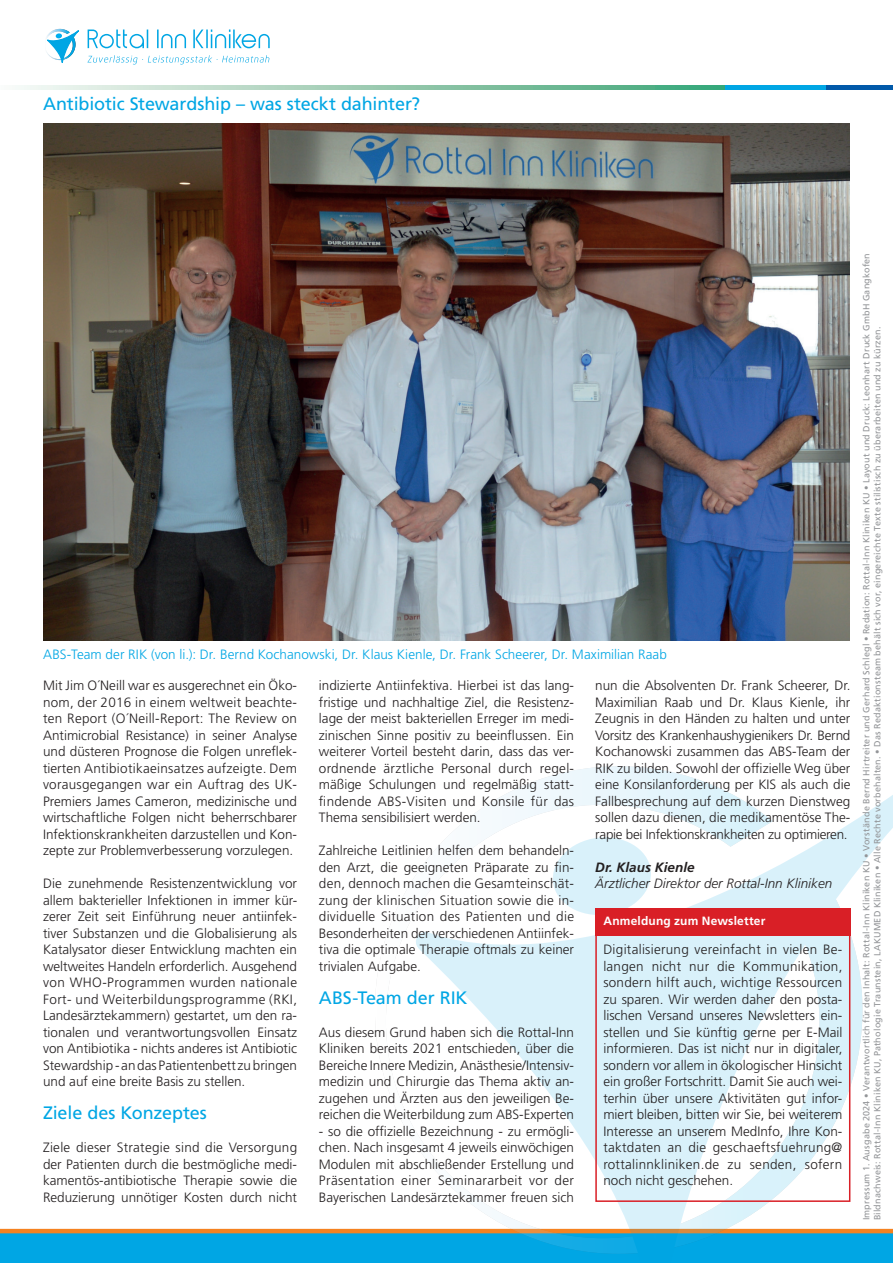
<style>
.page{position:relative;width:893px;height:1263px;background:#fff}
.page>*{position:absolute;margin:0;border:0;box-sizing:border-box;transform-origin:0 0}
.t1{font:18px "Frutiger LT Std";letter-spacing:-.005em;color:#00a6e4}
.t2{font:300 13.5px/16.5px "Frutiger LT Std";color:#231f20;text-align:justify}
.t3{font:300 13.5px "Frutiger LT Std";letter-spacing:.005em;color:#00a6e4}
.t4{font:italic 300 13.5px "Frutiger LT Std";color:#231f20}
.t5{font:italic 700 13.5px "Frutiger LT Std";color:#231f20}
.t6{font:700 12px "Frutiger LT Std";letter-spacing:.015em;color:#fff}
.t7{font:9px/10.8px "Frutiger LT Std";letter-spacing:.02em;color:#939598}
</style>
<div class="page">
<div style="left:0;top:1233px;width:893px;height:30px;background:#00a6e4"></div>
<hr style="left:0;top:1229px;width:893px;height:4px;background:#f58220">
<svg style="left:398px;top:766px;width:495px;height:488px"></svg>
<svg style="left:550px;top:834px;width:103px;height:84px"></svg>
<svg style="left:21px;top:85px;width:704px;height:4px;background:#98ccb2"></svg>
<hr style="left:725px;top:85px;width:117px;height:4px;background:#00a6e4">
<hr style="left:827px;top:85px;width:66px;height:4px;background:#0159a9">
<svg style="left:46px;top:28px;width:224px;height:36px"></svg>
<div style="left:595px;top:908px;width:255px;height:28px;background:#d91f26"></div>
<div style="left:595px;top:924px;width:255px;height:278px;border:2px solid #d91f26"></div>
<img style="left:43px;top:123px;width:807px;height:518px">
<h1 class="t1" style="left:43px;top:93px;width:378px">Antibiotic Stewardship – was steckt dahinter?</h1>
<p class="t3" style="left:43px;top:647px;width:625px">ABS-Team der RIK (von li.): Dr. Bernd Kochanowski, Dr. Klaus Kienle, Dr. Frank Scheerer, Dr. Maximilian Raab</p>
<p class="t2" style="left:43px;top:678px;width:256px">Mit Jim O´Neill war es ausgerechnet ein Öko&shy;nom, der 2016 in einem weltweit beachte&shy;ten Report (O´Neill-Report: The Review on Antimicrobial Resistance) in seiner Analyse und düsteren Prognose die Folgen unreflek&shy;tierten Antibiotikaeinsatzes aufzeigte. Dem vorausgegangen war ein Auftrag des UK-Premiers James Cameron, medizinische und wirtschaftliche Folgen nicht beherrschbarer Infektionskrankheiten darzustellen und Kon&shy;zepte zur Problemverbesserung vorzulegen.</p>
<p class="t2" style="left:43px;top:876px;width:256px">Die zunehmende Resistenzentwicklung vor allem bakterieller Infektionen in immer kür&shy;zerer Zeit seit Einführung neuer antiinfek&shy;tiver Substanzen und die Globalisierung als Katalysator dieser Entwicklung machten ein weltweites Handeln erforderlich. Ausgehend von WHO-Programmen wurden nationale Fort- und Weiterbildungsprogramme (RKI, Landesärztekammern) gestartet, um den ra&shy;tionalen und verantwortungsvollen Einsatz von Antibiotika - nichts anderes ist Antibiotic Stewardship - an das Patientenbett zu bringen und auf eine breite Basis zu stellen.</p>
<h1 class="t1" style="left:43px;top:1102px;width:165px">Ziele des Konzeptes</h1>
<p class="t2" style="left:43px;top:1140px;width:256px">Ziele dieser Strategie sind die Versorgung der Patienten durch die bestmögliche medi&shy;kamentös-antibiotische Therapie sowie die Reduzierung unnötiger Kosten durch nicht</p>
<p class="t2" style="left:319px;top:678px;width:257px">indizierte Antiinfektiva. Hierbei ist das lang&shy;fristige und nachhaltige Ziel, die Resistenz&shy;lage der meist bakteriellen Erreger im medi&shy;zinischen Sinne positiv zu beeinflussen. Ein weiterer Vorteil besteht darin, dass das ver&shy;ordnende ärztliche Personal durch regel&shy;mäßige Schulungen und regelmäßig statt&shy;findende ABS-Visiten und Konsile für das Thema sensibilisiert werden.</p>
<p class="t2" style="left:319px;top:843px;width:257px">Zahlreiche Leitlinien helfen dem behandeln&shy;den Arzt, die geeigneten Präparate zu fin&shy;den, dennoch machen die Gesamteinschät&shy;zung der klinischen Situation sowie die in&shy;dividuelle Situation des Patienten und die Besonderheiten der verschiedenen Antiinfek&shy;tiva die optimale Therapie oftmals zu keiner trivialen Aufgabe.</p>
<h1 class="t1" style="left:319px;top:987px;width:150px">ABS-Team der RIK</h1>
<p class="t2" style="left:319px;top:1024px;width:257px">Aus diesem Grund haben sich die Rottal-Inn Kliniken bereits 2021 entschieden, über die Bereiche Innere Medizin, Anästhesie/Intensiv&shy;medizin und Chirurgie das Thema aktiv an&shy;zugehen und Ärzten aus den jeweiligen Be&shy;reichen die Weiterbildung zum ABS-Experten</p>
<p class="t2" style="left:319px;top:1123px;width:257px">- so die offizielle Bezeichnung - zu ermögli&shy;chen. Nach insgesamt 4 jeweils einwöchigen Modulen mit abschließender Erstellung und Präsentation einer Seminararbeit vor der Bayerischen Landesärztekammer freuen sich</p>
<p class="t2" style="left:595px;top:678px;width:257px">nun die Absolventen Dr. Frank Scheerer, Dr.<br>Maximilian Raab und Dr. Klaus Kienle, ihr Zeugnis in den Händen zu halten und unter Vorsitz des Krankenhaushygienikers Dr. Bernd Kochanowski zusammen das ABS-Team der RIK zu bilden. Sowohl der offizielle Weg über eine Konsilanforderung per KIS als auch die Fallbesprechung auf dem kurzen Dienstweg sollen dazu dienen, die medikamentöse The&shy;rapie bei Infektionskrankheiten zu optimieren.</p>
<p class="t5" style="left:595px;top:859px;width:101px">Dr. Klaus Kienle</p>
<p class="t4" style="left:595px;top:876px;width:238px">Ärztlicher Direktor der Rottal-Inn Kliniken</p>
<p class="t6" style="left:603px;top:914px;width:163px">Anmeldung zum Newsletter</p>
<p class="t2" style="left:603px;top:942px;width:241px">Digitalisierung vereinfacht in vielen Be&shy;langen nicht nur die Kommunikation, sondern hilft auch, wichtige Ressourcen zu sparen. Wir werden daher den posta&shy;lischen Versand unseres Newsletters ein&shy;stellen und Sie künftig gerne per E-Mail informieren. Das ist nicht nur in digitaler, sondern vor allem in ökologischer Hinsicht ein großer Fortschritt. Damit Sie auch wei&shy;terhin über unsere Aktivitäten gut infor&shy;miert bleiben, bitten wir Sie, bei weiterem Interesse an unserem MedInfo, Ihre Kon&shy;taktdaten an die geschaeftsfuehrung@ rottalinnkliniken.de zu senden, sofern noch nicht geschehen.</p>
<p class="t7" style="left:861px;top:1220px;width:969px;rotate:-90deg">Impressum 1. Ausgabe 2024 • Verantwortlich für den Inhalt: Rottal-Inn Kliniken KU • Vorstände Bernd Hirtreiter und Gerhard Schlegl • Redation: Rottal-Inn Kliniken KU • Layout und Druck: Leonhart Druck GmbH Gangkofen<br>Bildnachweis: Rottal-Inn Kliniken KU, Pathologie Traunstein, LAKUMED Kliniken • Alle Rechte vorbehalten. • Das Redaktionsteam behält sich vor, eingereichte Texte stilistisch zu überarbeiten und zu kürzen.</p>
</div>
